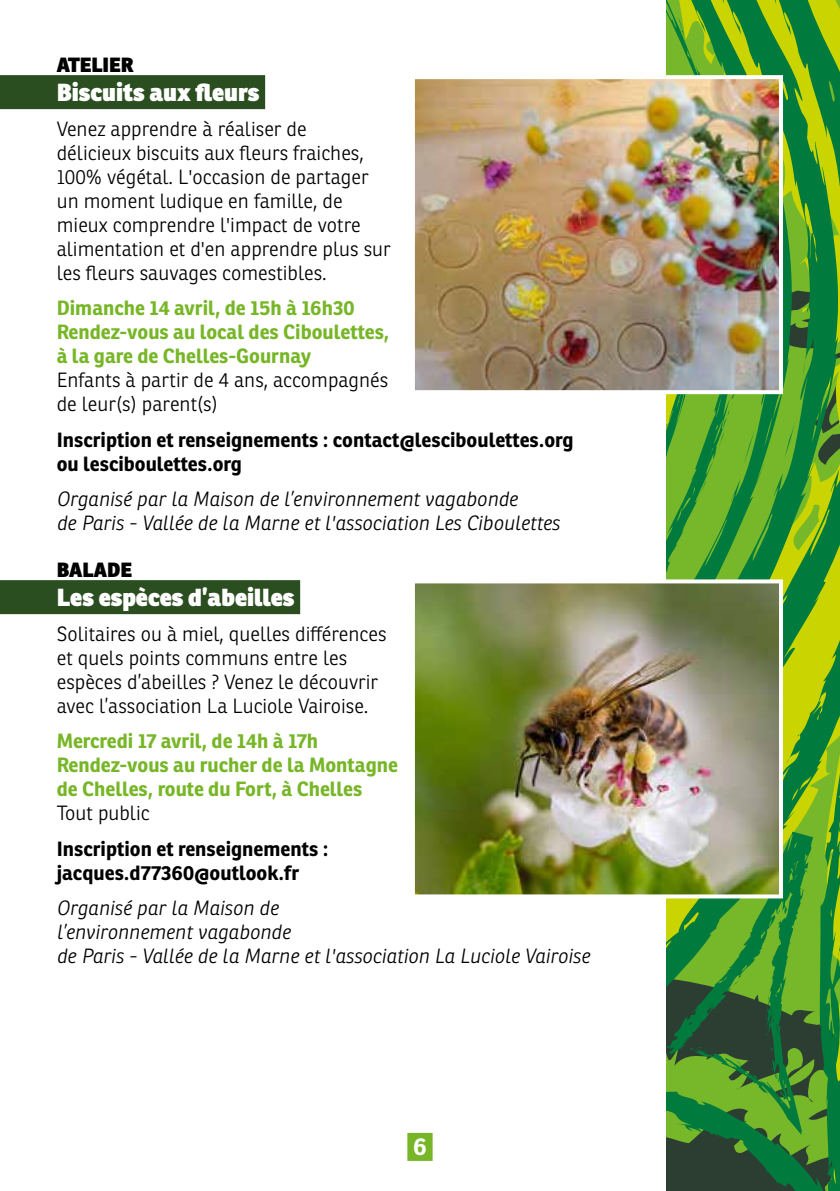
<style>
.page{position:relative;width:840px;height:1191px;background:#fff}
.page>*{position:absolute;margin:0;border:0;box-sizing:border-box;transform-origin:0 0}
.t1{font:800 24px "Ronnia";color:#fff}
.t2{font:700 24px "Ronnia";color:#fff}
.t3{font:300 20px/24px "Ronnia";color:#000}
.t4{font:italic 300 20px/24px "Ronnia";color:#000}
.t5{font:700 20px/24px "Ronnia";color:#77b627}
.t6{font:700 20px/24px "Ronnia";color:#000}
.t7{font:800 20px "Ronnia";color:#000}
</style>
<div class="page">
<svg style="left:666px;top:0;width:173px;height:1191px;background:#4b952d"></svg>
<div style="left:407px;top:1132px;width:25px;height:28px;background:#77b627"></div>
<div style="left:0;top:75px;width:265px;height:34px;background:#2b4e20"></div>
<div style="left:0;top:580px;width:300px;height:34px;background:#2b4e20"></div>
<img style="left:415px;top:80px;width:362px;height:309px">
<div style="left:410px;top:75px;width:372px;height:319px;border:4px solid #fff"></div>
<img style="left:415px;top:584px;width:362px;height:309px">
<div style="left:410px;top:579px;width:372px;height:319px;border:4px solid #fff"></div>
<p class="t7" style="left:57px;top:51px;width:78px">ATELIER</p>
<p class="t1" style="left:57px;top:76px;width:204px">Biscuits aux fleurs</p>
<p class="t3" style="left:57px;top:117px;width:335px">Venez apprendre à réaliser de<br>délicieux biscuits aux fleurs fraiches, 100% végétal. L'occasion de partager un moment ludique en famille, de mieux comprendre l'impact de votre alimentation et d'en apprendre plus sur les fleurs sauvages comestibles.</p>
<p class="t5" style="left:57px;top:296px;width:334px">Dimanche 14 avril, de 15h à 16h30<br>Rendez-vous au local des Ciboulettes, à la gare de Chelles-Gournay</p>
<p class="t3" style="left:57px;top:368px;width:333px">Enfants à partir de 4 ans, accompagnés de leur(s) parent(s)</p>
<p class="t6" style="left:57px;top:427px;width:518px">Inscription et renseignements : contact@lesciboulettes.org ou lesciboulettes.org</p>
<p class="t4" style="left:57px;top:487px;width:504px">Organisé par la Maison de l’environnement vagabonde<br>de Paris - Vallée de la Marne et l'association Les Ciboulettes</p>
<p class="t7" style="left:57px;top:556px;width:77px">BALADE</p>
<p class="t1" style="left:57px;top:581px;width:239px">Les espèces d’abeilles</p>
<p class="t3" style="left:57px;top:622px;width:331px">Solitaires ou à miel, quelles différences et quels points communs entre les espèces d’abeilles ? Venez le découvrir avec l’association La Luciole Vairoise.</p>
<p class="t5" style="left:57px;top:729px;width:342px">Mercredi 17 avril, de 14h à 17h<br>Rendez-vous au rucher de la Montagne de Chelles, route du Fort, à Chelles</p>
<p class="t3" style="left:57px;top:801px;width:94px">Tout public</p>
<p class="t6" style="left:57px;top:836px;width:273px">Inscription et renseignements : jacques.d77360@outlook.fr</p>
<p class="t4" style="left:57px;top:896px;width:534px">Organisé par la Maison de<br>l’environnement vagabonde<br>de Paris - Vallée de la Marne et l'association La Luciole Vairoise</p>
<p class="t2" style="left:413px;top:1131px;width:15px">6</p>
</div>
